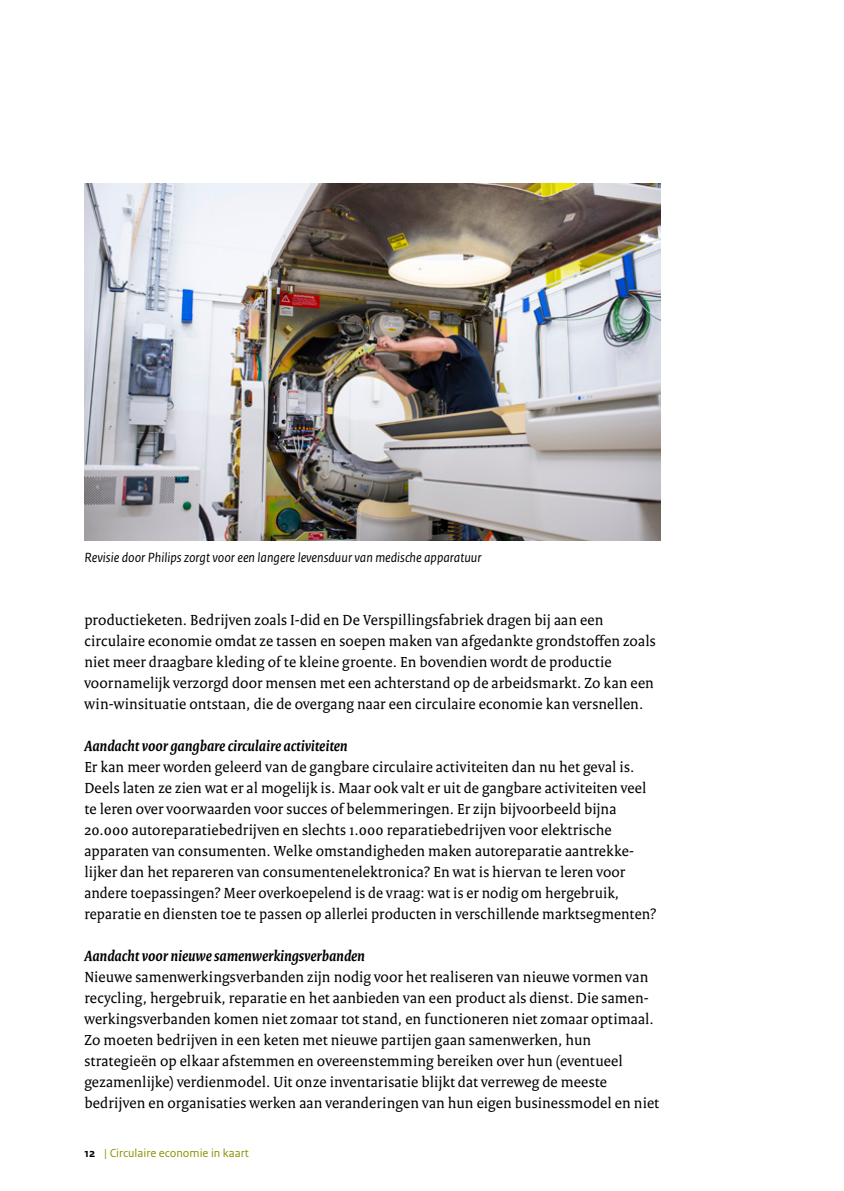
<style>
.page{position:relative;width:844px;height:1191px;background:#fff}
.page>*{position:absolute;margin:0;border:0;box-sizing:border-box;transform-origin:0 0}
.t1{font:15.75px/21px "Rijksoverheid Serif";letter-spacing:.01em;color:#000}
.t2{font:italic 700 15.75px "Rijksoverheid Serif";color:#000}
.t3{font:italic 14px "Rijksoverheid Sans Text";color:#000}
.t4{font:12.25px "Rijksoverheid Sans Text";color:#8e9200}
.s1{font-weight:700;color:#000}
</style>
<div class="page">
<img style="left:84px;top:183px;width:576px;height:358px">
<p class="t3" style="left:84px;top:549px;width:398px">Revisie door Philips zorgt voor een langere levensduur van medische apparatuur</p>
<p class="t1" style="left:84px;top:609px;width:572px">productieketen. Bedrijven zoals I-did en De Verspillingsfabriek dragen bij aan een circulaire economie omdat ze tassen en soepen maken van afgedankte grondstoffen zoals niet meer draagbare kleding of te kleine groente. En bovendien wordt de productie voornamelijk verzorgd door mensen met een achterstand op de arbeidsmarkt. Zo kan een win-winsituatie ontstaan, die de overgang naar een circulaire economie kan versnellen.</p>
<h4 class="t2" style="left:84px;top:736px;width:264px">Aandacht voor gangbare circulaire activiteiten</h4>
<p class="t1" style="left:84px;top:756px;width:573px">Er kan meer worden geleerd van de gangbare circulaire activiteiten dan nu het geval is.<br>Deels laten ze zien wat er al mogelijk is. Maar ook valt er uit de gangbare activiteiten veel te leren over voorwaarden voor succes of belemmeringen. Er zijn bijvoorbeeld bijna 20.000 autoreparatiebedrijven en slechts 1.000 reparatiebedrijven voor elektrische apparaten van consumenten. Welke omstandigheden maken autoreparatie aantrekke&shy;lijker dan het repareren van consumentenelektronica? En wat is hiervan te leren voor andere toepassingen? Meer overkoepelend is de vraag: wat is er nodig om hergebruik, reparatie en diensten toe te passen op allerlei producten in verschillende marktsegmenten?</p>
<h4 class="t2" style="left:84px;top:946px;width:282px">Aandacht voor nieuwe samenwerkingsverbanden</h4>
<p class="t1" style="left:84px;top:966px;width:576px">Nieuwe samenwerkingsverbanden zijn nodig voor het realiseren van nieuwe vormen van recycling, hergebruik, reparatie en het aanbieden van een product als dienst. Die samen&shy;werkingsverbanden komen niet zomaar tot stand, en functioneren niet zomaar optimaal.<br>Zo moeten bedrijven in een keten met nieuwe partijen gaan samenwerken, hun strategieën op elkaar afstemmen en overeenstemming bereiken over hun (eventueel gezamenlijke) verdienmodel. Uit onze inventarisatie blijkt dat verreweg de meeste bedrijven en organisaties werken aan veranderingen van hun eigen businessmodel en niet</p>
<p class="t4" style="left:84px;top:1146px;width:166px"><span class="s1">12</span> | Circulaire economie in kaart</p>
</div>
